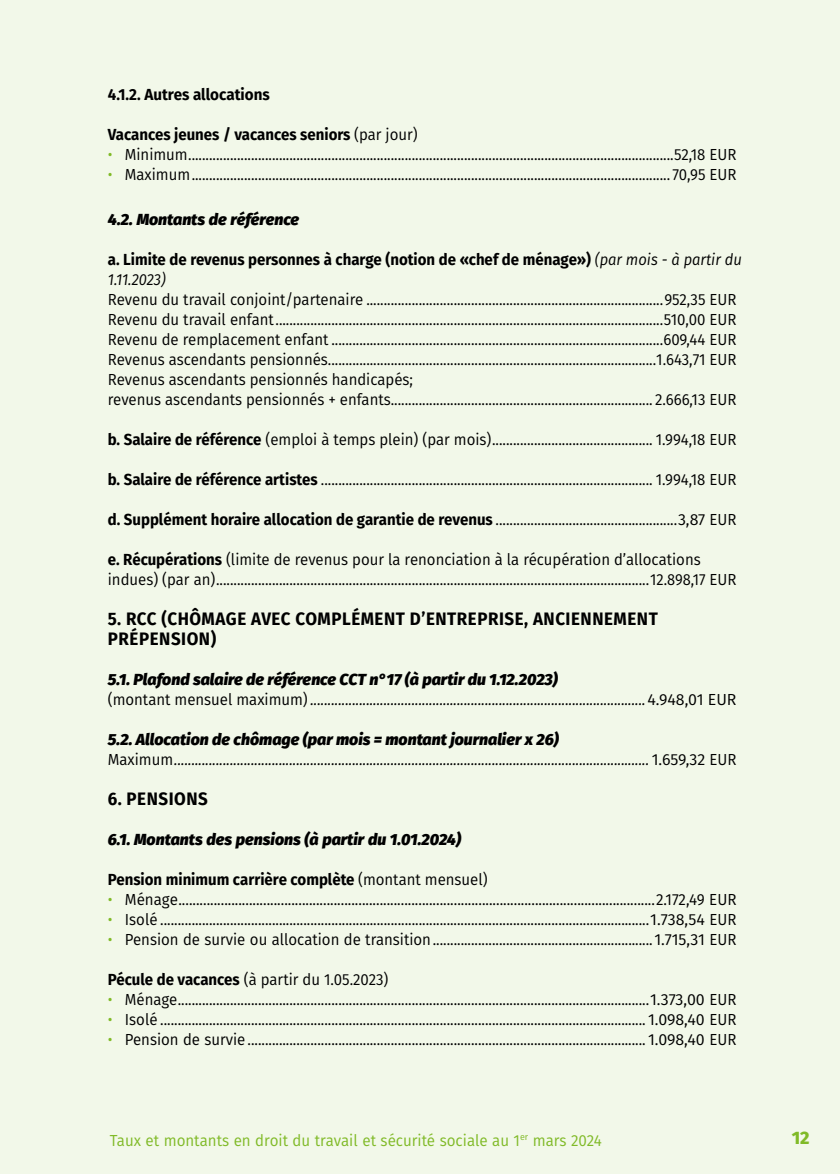
<style>
.page{position:relative;width:840px;height:1174px;background:#fff}
.page>*{position:absolute;margin:0;border:0;box-sizing:border-box;transform-origin:0 0}
.t1{font:700 18px/20px "Fira Sans";letter-spacing:.03em;color:#000;scale:.94 1}
.t2{font:800 18px "Fira Sans";color:#80ba27}
.t3{font:16px/20px "Fira Sans";color:#000;scale:.94 1}
.t4{font:italic 16px/20px "Fira Sans";color:#000;scale:.94 1}
.t5{font:700 16px/20px "Fira Sans";color:#000;scale:.94 1}
.t6{font:16px "Fira Sans";color:#000;scale:.95 1}
.t7{font:italic 800 16px "Fira Sans";color:#000}
.t8{font:16px "Fira Sans";color:#80ba27;scale:.95 1}
.t9{font:700 16px "Fira Sans";color:#000;scale:.95 1}
.s1{font-weight:400}
.s2{color:#80ba27}
.s3{font-weight:400;font-style:italic}
.s4{font-weight:700}
.s5{font-weight:800}
.s6{font-style:normal}
</style>
<div class="page">
<div style="left:0;top:0;width:839px;height:1174px;background:#f2f8e9"></div>
<p class="t9" style="left:108px;top:81px;width:172px">4.1.2. Autres allocations</p>
<p class="t5" style="left:108px;top:123px;width:331px">Vacances jeunes / vacances seniors <span class="s1">(par jour)</span></p>
<p class="t3" style="left:108px;top:144px;width:670px"><span class="s2">•</span> Minimum...........................................................................................................................................52,18 EUR</p>
<p class="t3" style="left:108px;top:164px;width:670px"><span class="s2">•</span> Maximum......................................................................................................................................... 70,95 EUR</p>
<p class="t7" style="left:108px;top:205px;width:193px">4.2. Montants de référence</p>
<p class="t5" style="left:108px;top:248px;width:675px">a. Limite de revenus personnes à charge (notion de «chef de ménage») <span class="s3">(par mois - à partir du<br>1.11.2023)</span></p>
<p class="t3" style="left:108px;top:289px;width:670px">Revenu du travail conjoint/partenaire .....................................................................................952,35 EUR Revenu du travail enfant...............................................................................................................510,00 EUR Revenu de remplacement enfant ...............................................................................................609,44 EUR Revenus ascendants pensionnés..............................................................................................1.643,71 EUR Revenus ascendants pensionnés handicapés;<br>revenus ascendants pensionnés + enfants........................................................................... 2.666,13 EUR</p>
<p class="t3" style="left:108px;top:429px;width:670px"><span class="s4">b. Salaire de référence</span> (emploi à temps plein) (par mois).............................................. 1.994,18 EUR</p>
<p class="t3" style="left:108px;top:469px;width:670px"><span class="s4">b. Salaire de référence artistes</span> ............................................................................................... 1.994,18 EUR</p>
<p class="t3" style="left:108px;top:509px;width:670px"><span class="s4">d. Supplément horaire allocation de garantie de revenus</span> ....................................................3,87 EUR</p>
<p class="t3" style="left:108px;top:549px;width:670px"><span class="s4">e. Récupérations</span> (limite de revenus pour la renonciation à la récupération d’allocations indues) (par an)............................................................................................................................12.898,17 EUR</p>
<p class="t1" style="left:108px;top:608px;width:586px">5. RCC (CHÔMAGE AVEC COMPLÉMENT D’ENTREPRISE, ANCIENNEMENT<br>PRÉPENSION)</p>
<p class="t4" style="left:108px;top:669px;width:670px"><span class="s5">5.1. Plafond salaire de référence CCT n°17 (à partir du 1.12.2023)<br></span><span class="s6">(montant mensuel maximum)</span> ................................................................................................<span class="s6">4.948,01 EUR</span></p>
<p class="t4" style="left:108px;top:729px;width:670px"><span class="s5">5.2. Allocation de chômage (par mois = montant journalier x 26)<br></span><span class="s6">Maximum</span>........................................................................................................................................ <span class="s6">1.659,32 EUR</span></p>
<p class="t1" style="left:108px;top:788px;width:108px">6. PENSIONS</p>
<p class="t7" style="left:108px;top:825px;width:354px">6.1. Montants des pensions (à partir du 1.01.2024)</p>
<p class="t5" style="left:108px;top:868px;width:405px">Pension minimum carrière complète <span class="s1">(montant mensuel)</span></p>
<p class="t6" style="left:108px;top:888px;width:663px"><span class="s2">•</span> Ménage.......................................................................................................................................2.172,49 EUR</p>
<p class="t3" style="left:108px;top:909px;width:670px"><span class="s2">•</span> Isolé ............................................................................................................................................1.738,54 EUR</p>
<p class="t3" style="left:108px;top:929px;width:670px"><span class="s2">•</span> Pension de survie ou allocation de transition...............................................................1.715,31 EUR</p>
<p class="t3" style="left:108px;top:969px;width:300px"><span class="s4">Pécule de vacances</span> (à partir du 1.05.2023)</p>
<p class="t3" style="left:108px;top:989px;width:670px"><span class="s2">•</span> Ménage.......................................................................................................................................1.373,00 EUR</p>
<p class="t3" style="left:108px;top:1009px;width:670px"><span class="s2">•</span> Isolé ........................................................................................................................................... 1.098,40 EUR</p>
<p class="t3" style="left:108px;top:1029px;width:670px"><span class="s2">•</span> Pension de survie .................................................................................................................. 1.098,40 EUR</p>
<p class="t8" style="left:110px;top:1128px;width:519px">Taux et montants en droit du travail et sécurité sociale au 1<sup>er</sup> mars 2024</p>
<p class="t2" style="left:791px;top:1122px;width:19px">12</p>
</div>
